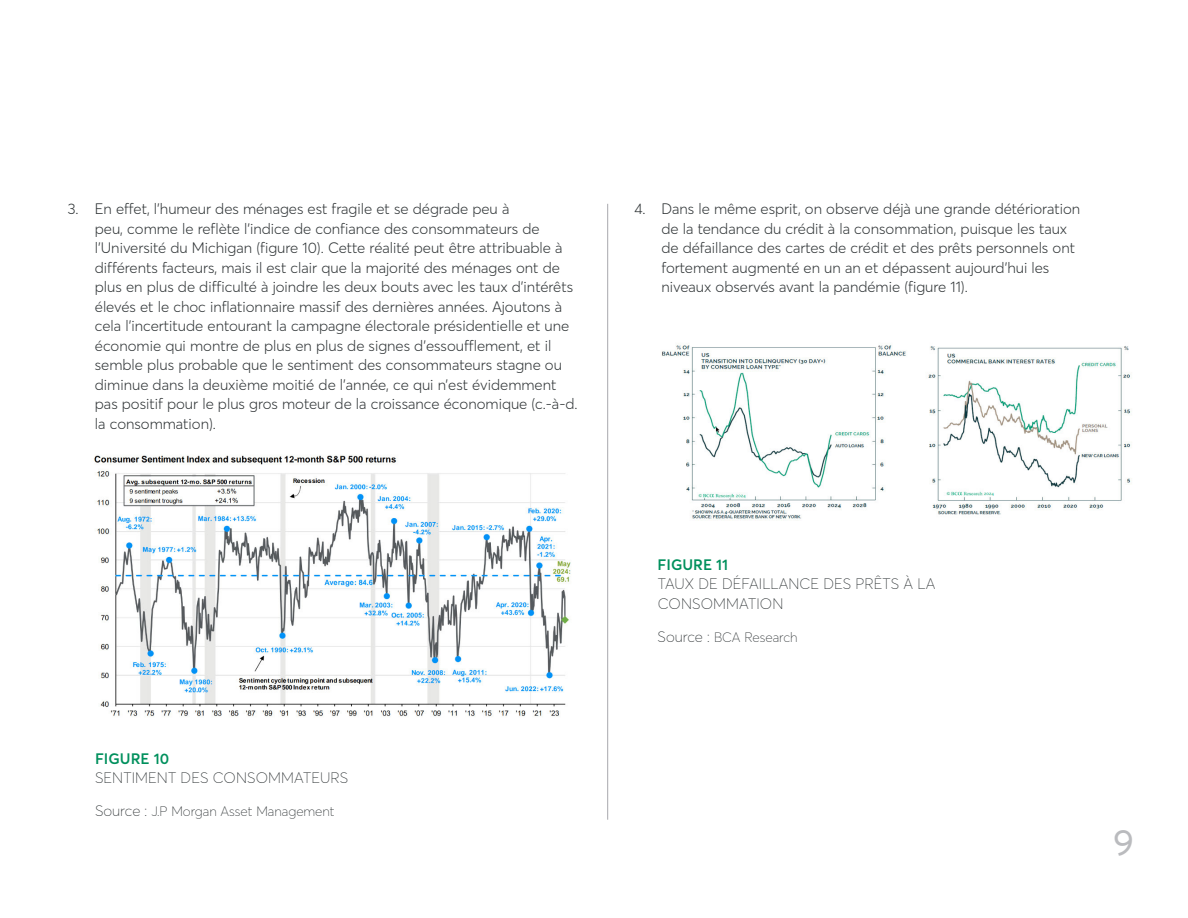
<style>
.page{position:relative;width:1188px;height:918px;background:#fff}
.page>*{position:absolute;margin:0;border:0;box-sizing:border-box;transform-origin:0 0}
.t1{font:36px "Desjardins Sans";color:#babbbe}
.t2{font:300 15px/19.5px "Desjardins Sans";color:#2d3234}
.t3{font:100 15px/19.5px "Desjardins Sans";letter-spacing:.01em;color:#2d3234}
.t4{font:100 13.5px "Desjardins Sans";color:#2d3234}
.s1{font-weight:600;color:#00905d}
.s2{font-size:15px}
</style>
<div class="page">
<hr style="left:607px;top:204px;width:1px;height:616px;background:#a8a9ad">
<img style="left:94px;top:455px;width:477px;height:262px">
<img style="left:661px;top:345px;width:471px;height:175px">
<p class="t2" style="left:95px;top:199px;width:484px;text-indent:-27px">3. En effet, l’humeur des ménages est fragile et se dégrade peu à<br>peu, comme le reflète l’indice de confiance des consommateurs de l’Université du Michigan (figure 10). Cette réalité peut être attribuable à différents facteurs, mais il est clair que la majorité des ménages ont de plus en plus de difficulté à joindre les deux bouts avec les taux d’intérêts élevés et le choc inflationnaire massif des dernières années. Ajoutons à cela l’incertitude entourant la campagne électorale présidentielle et une économie qui montre de plus en plus de signes d’essoufflement, et il semble plus probable que le sentiment des consommateurs stagne ou diminue dans la deuxième moitié de l’année, ce qui n’est évidemment pas positif pour le plus gros moteur de la croissance économique (c.-à-d. la consommation).</p>
<p class="t3" style="left:95px;top:749px;width:255px"><span class="s1">FIGURE 10<br></span>SENTIMENT DES CONSOMMATEURS</p>
<p class="t4" style="left:95px;top:803px;width:241px"><span class="s2">Source :</span> J.P Morgan Asset Management</p>
<p class="t2" style="left:662px;top:199px;width:420px;text-indent:-27px">4. Dans le même esprit, on observe déjà une grande détérioration de la tendance du crédit à la consommation, puisque les taux de défaillance des cartes de crédit et des prêts personnels ont fortement augmenté en un an et dépassent aujourd’hui les niveaux observés avant la pandémie (figure 11).</p>
<p class="t3" style="left:658px;top:555px;width:279px"><span class="s1">FIGURE 11<br></span>TAUX DE DÉFAILLANCE DES PRÊTS À LA<br>CONSOMMATION</p>
<p class="t4" style="left:658px;top:629px;width:142px"><span class="s2">Source :</span> BCA Research</p>
<h1 class="t1" style="left:1113px;top:820px;width:22px">9</h1>
</div>
